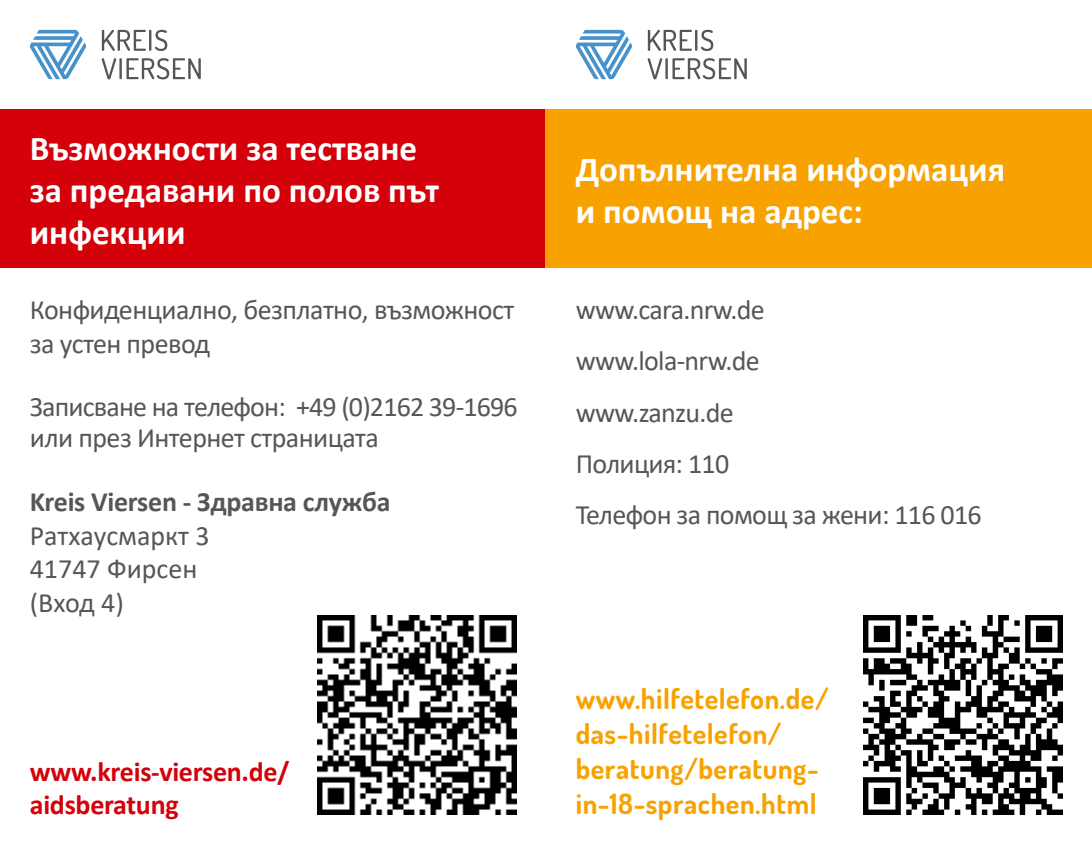
<style>
.page{position:relative;width:1092px;height:844px;background:#fff}
.page>*{position:absolute;margin:0;border:0;box-sizing:border-box;transform-origin:0 0}
.t1{font:700 35px/42px "Calibri";color:#fff}
.t2{font:28px/51.4px "Calibri";letter-spacing:-.02em;color:#555756}
.t3{font:700 28px/35px "Dosis";letter-spacing:.02em;color:#f7a200}
.t4{font:700 28px/33.6px "Calibri";letter-spacing:-.01em;color:#d4000a}
.t5{font:28px/33.6px "Calibri";color:#555756}
.t6{font:700 28px "Calibri";letter-spacing:-.01em;color:#555756}
</style>
<div class="page">
<div style="left:0;top:109px;width:546px;height:159px;background:#d4000a"></div>
<svg style="left:30px;top:30px;width:56px;height:49px"></svg>
<svg style="left:102px;top:58px;width:99px;height:21px"></svg>
<svg style="left:102px;top:30px;width:65px;height:21px"></svg>
<img style="left:317px;top:615px;width:199px;height:199px">
<div style="left:546px;top:109px;width:545px;height:159px;background:#f7a200"></div>
<svg style="left:575px;top:30px;width:57px;height:49px"></svg>
<svg style="left:647px;top:58px;width:99px;height:21px"></svg>
<svg style="left:647px;top:30px;width:66px;height:21px"></svg>
<img style="left:863px;top:615px;width:199px;height:199px">
<p class="t1" style="left:30px;top:127px;width:410px">Възможности за тестване за предавани по полов път инфекции</p>
<p class="t2" style="left:30px;top:292px;width:486px;line-height:33.6px">Конфиденциално, безплатно, възможност за устен превод</p>
<p class="t2" style="left:30px;top:390px;width:489px;line-height:31.5px">Записване на телефон: +49 (0)2162 39-1696 или през Интернет страницата</p>
<p class="t6" style="left:30px;top:481px;width:362px">Kreis Viersen - Здравна служба</p>
<p class="t5" style="left:30px;top:517px;width:181px">Ратхаусмаркт 3<br>41747 Фирсен (Вход 4)</p>
<p class="t4" style="left:30px;top:753px;width:261px">www.kreis-viersen.de/ aidsberatung</p>
<p class="t1" style="left:575px;top:148px;width:431px">Допълнителна информация и помощ на адрес:</p>
<p class="t2" style="left:575px;top:283px;width:407px">www.cara.nrw.de<br>www.lola-nrw.de<br>www.zanzu.de<br>Полиция: 110<br>Телефон за помощ за жени: 116 016</p>
<p class="t3" style="left:575px;top:680px;width:254px">www.hilfetelefon.de/ das-hilfetelefon/ beratung/beratung&shy;in-18-sprachen.html</p>
</div>
